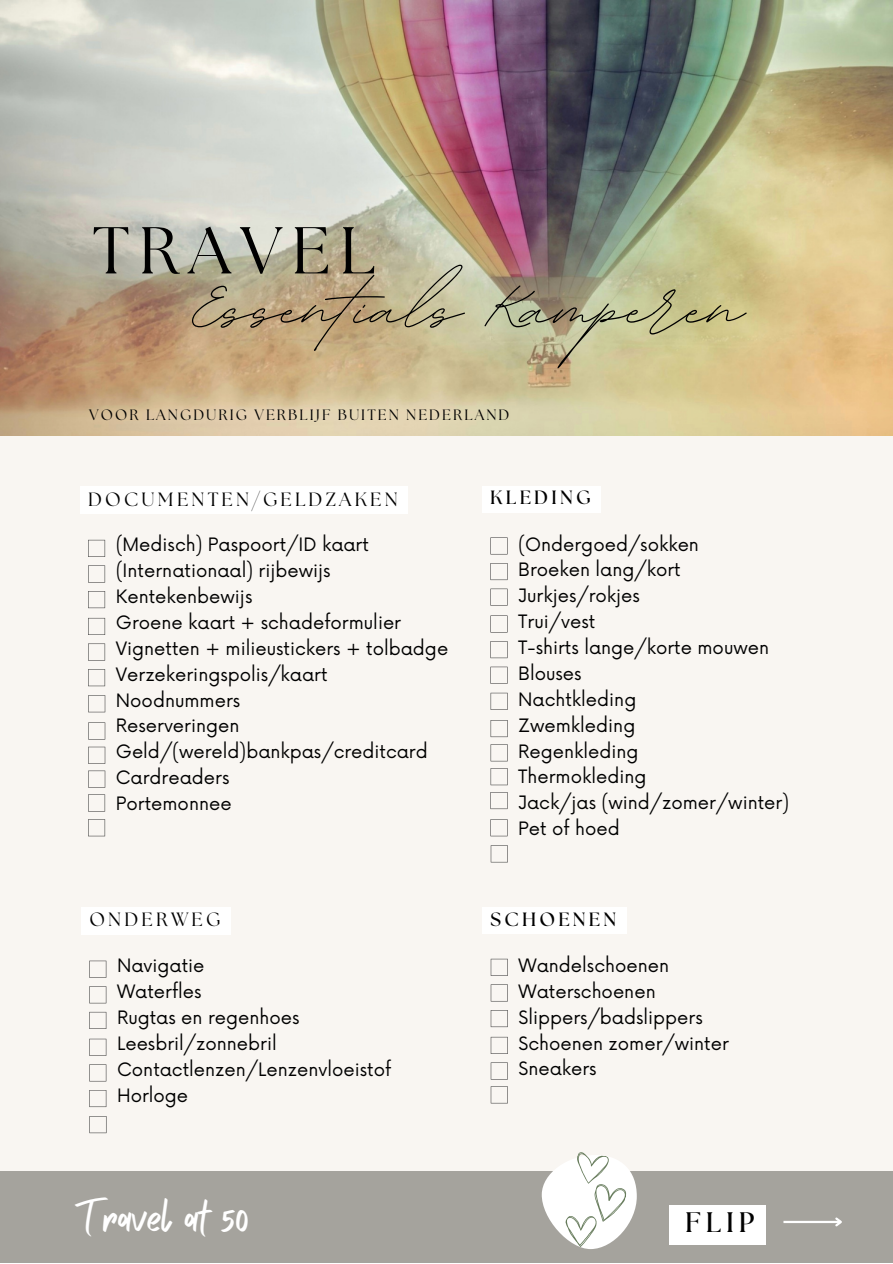
<style>
.page{position:relative;width:893px;height:1264px;background:#fff}
.page>*{position:absolute;margin:0;border:0;box-sizing:border-box;transform-origin:0 0}
.t1{font:112.35px "BD Script";color:#000}
.t2{font:66.15px "The Seasons";letter-spacing:.14em;color:#000}
.t3{font:43.2px "Vintage Moon";color:#fff}
.t4{font:700 28.2px "The Seasons";color:#000}
.t5{font:19.2px "The Seasons";letter-spacing:.17em;color:#000}
.t6{font:700 19.2px "The Seasons";letter-spacing:.17em;color:#000}
.t7{font:18px/25.8px "Now";color:#000}
.t8{font:15px "The Seasons";letter-spacing:.14em;color:#000}
</style>
<div class="page">
<div style="left:0;top:0;width:892px;height:1262px;background:#f9f6f2"></div>
<svg style="left:88px;top:540px;width:17px;height:17px"></svg>
<svg style="left:88px;top:565px;width:17px;height:17px"></svg>
<svg style="left:88px;top:591px;width:17px;height:17px"></svg>
<img style="left:0;top:0;width:892px;height:435px">
<div style="left:482px;top:486px;width:119px;height:26px;background:#fff"></div>
<div style="left:80px;top:486px;width:328px;height:28px;background:#fff"></div>
<svg style="left:88px;top:618px;width:17px;height:17px"></svg>
<svg style="left:88px;top:643px;width:17px;height:17px"></svg>
<svg style="left:88px;top:669px;width:17px;height:17px"></svg>
<svg style="left:88px;top:695px;width:17px;height:17px"></svg>
<svg style="left:88px;top:722px;width:17px;height:17px"></svg>
<svg style="left:88px;top:746px;width:17px;height:17px"></svg>
<svg style="left:88px;top:770px;width:17px;height:17px"></svg>
<svg style="left:88px;top:794px;width:17px;height:17px"></svg>
<svg style="left:490px;top:537px;width:17px;height:17px"></svg>
<svg style="left:490px;top:563px;width:17px;height:17px"></svg>
<svg style="left:490px;top:588px;width:17px;height:17px"></svg>
<svg style="left:490px;top:615px;width:17px;height:17px"></svg>
<svg style="left:490px;top:641px;width:17px;height:17px"></svg>
<svg style="left:490px;top:666px;width:17px;height:17px"></svg>
<svg style="left:490px;top:692px;width:17px;height:18px"></svg>
<svg style="left:490px;top:720px;width:17px;height:17px"></svg>
<svg style="left:490px;top:744px;width:17px;height:17px"></svg>
<svg style="left:490px;top:768px;width:17px;height:17px"></svg>
<svg style="left:490px;top:792px;width:17px;height:17px"></svg>
<svg style="left:490px;top:819px;width:17px;height:17px"></svg>
<div style="left:483px;top:907px;width:144px;height:27px;background:#fff"></div>
<svg style="left:490px;top:958px;width:18px;height:17px"></svg>
<svg style="left:490px;top:984px;width:18px;height:17px"></svg>
<svg style="left:490px;top:1010px;width:18px;height:17px"></svg>
<svg style="left:490px;top:1036px;width:18px;height:17px"></svg>
<svg style="left:490px;top:1062px;width:18px;height:17px"></svg>
<svg style="left:89px;top:960px;width:17px;height:17px"></svg>
<svg style="left:89px;top:986px;width:17px;height:17px"></svg>
<svg style="left:89px;top:1011px;width:17px;height:17px"></svg>
<div style="left:82px;top:906px;width:149px;height:28px;background:#fff"></div>
<svg style="left:89px;top:1038px;width:17px;height:17px"></svg>
<svg style="left:89px;top:1064px;width:17px;height:17px"></svg>
<svg style="left:89px;top:1090px;width:17px;height:17px"></svg>
<svg style="left:89px;top:1116px;width:17px;height:17px"></svg>
<svg style="left:88px;top:819px;width:17px;height:17px"></svg>
<svg style="left:490px;top:845px;width:18px;height:17px"></svg>
<svg style="left:490px;top:1086px;width:18px;height:17px"></svg>
<div style="left:0;top:1171px;width:892px;height:91px;background:#a5a39d"></div>
<hr style="left:783px;top:1220px;width:57px;height:2px;background:#fff">
<svg style="left:833px;top:1217px;width:9px;height:10px"></svg>
<svg style="left:541px;top:1152px;width:95px;height:97px"></svg>
<div style="left:669px;top:1204px;width:96px;height:40px;background:#fff"></div>
<h2 class="t2" style="left:92px;top:220px;width:284px">TRAVEL</h2>
<h1 class="t1" style="left:191px;top:234px;width:554px">Essentials Kamperen</h1>
<p class="t8" style="left:89px;top:408px;width:421px">VOOR LANGDURIG VERBLIJF BUITEN NEDERLAND</p>
<p class="t5" style="left:88px;top:490px;width:311px">DOCUMENTEN/GELDZAKEN</p>
<p class="t7" style="left:116px;top:533px;width:334px">(Medisch) Paspoort/ID kaart (Internationaal) rijbewijs<br>Kentekenbewijs<br>Groene kaart + schadeformulier<br>Vignetten + milieustickers + tolbadge<br>Verzekeringspolis/kaart<br>Noodnummers<br>Reserveringen<br>Geld/(wereld)bankpas/creditcard<br>Cardreaders<br>Portemonnee</p>
<p class="t5" style="left:89px;top:911px;width:132px">ONDERWEG</p>
<p class="t7" style="left:117px;top:953px;width:276px">Navigatie<br>Waterfles<br>Rugtas en regenhoes<br>Leesbril/zonnebril<br>Contactlenzen/Lenzenvloeistof<br>Horloge</p>
<h3 class="t3" style="left:76px;top:1192px;width:174px">Travel at 50</h3>
<p class="t6" style="left:490px;top:489px;width:102px">KLEDING</p>
<p class="t7" style="left:518px;top:532px;width:272px">(Ondergoed/sokken<br>Broeken lang/kort<br>Jurkjes/rokjes<br>Trui/vest<br>T-shirts lange/korte mouwen<br>Blouses<br>Nachtkleding<br>Zwemkleding<br>Regenkleding<br>Thermokleding<br>Jack/jas (wind/zomer/winter)<br>Pet of hoed</p>
<p class="t6" style="left:490px;top:910px;width:127px">SCHOENEN</p>
<p class="t7" style="left:518px;top:953px;width:212px">Wandelschoenen<br>Waterschoenen<br>Slippers/badslippers<br>Schoenen zomer/winter<br>Sneakers</p>
<h3 class="t4" style="left:685px;top:1209px;width:71px">FLIP</h3>
</div>
